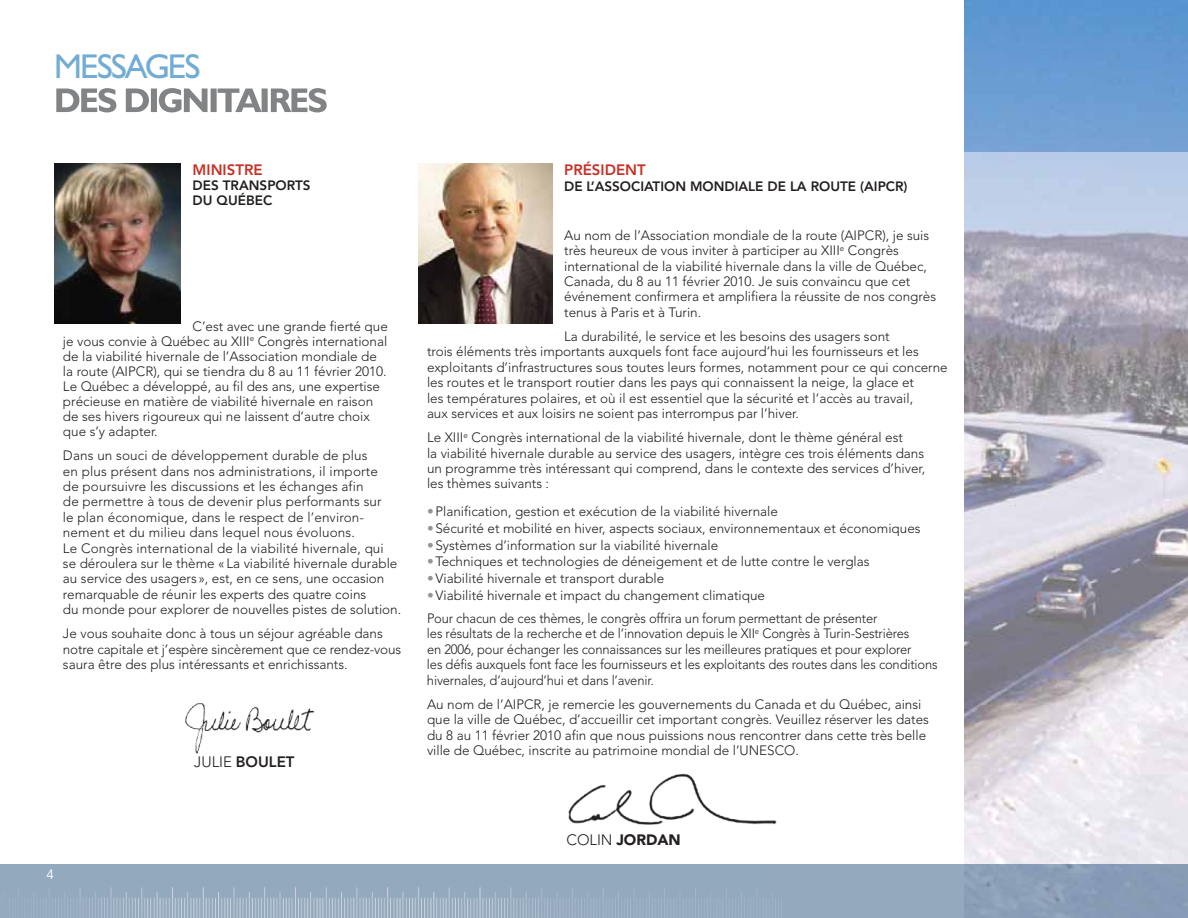
<style>
.page{position:relative;width:1188px;height:918px;background:#fff}
.page>*{position:absolute;margin:0;border:0;box-sizing:border-box;transform-origin:0 0}
.t1{font:34.5px "Humanist 521 BT";letter-spacing:-.05em;color:#72acd4}
.t2{font:800 15px "Avenir";color:#c73127}
.t3{font:800 15px "Avenir";color:#231f20}
.t4{font:900 15px "Avenir";color:#231f20}
.t5{font:300 13.5px/15.5px "Avenir";color:#231f20}
.t6{font:300 13.5px/15.5px "Avenir";color:#231f20;scale:.96 1}
.t7{font:800 13.5px/15px "Avenir";color:#231f20}
.t8{font:13.5px "Avenir";color:#fff}
.s1{font-weight:300}
.s2{color:#939598}
</style>
<div class="page">
<img style="left:965px;top:0;width:223px;height:153px">
<img style="left:965px;top:153px;width:223px;height:765px">
<div style="left:782px;top:864px;width:183px;height:54px;background:#94a8be"></div>
<img style="left:54px;top:163px;width:127px;height:160px">
<svg style="left:56px;top:88px;width:271px;height:24px"></svg>
<img style="left:419px;top:164px;width:133px;height:159px">
<img style="left:568px;top:773px;width:209px;height:52px">
<img style="left:185px;top:703px;width:129px;height:50px">
<img style="left:0;top:864px;width:782px;height:54px">
<h1 class="t1" style="left:54px;top:54px;width:148px">MESSAGES</h1>
<p class="t2" style="left:193px;top:163px;width:71px">MINISTRE</p>
<p class="t7" style="left:193px;top:179px;width:119px">DES TRANSPORTS<br>DU QUÉBEC</p>
<p class="t5" style="left:63px;top:320px;width:326px;line-height:15px;text-indent:130px">C’est avec une grande fierté que je vous convie à Québec au XIII<sup>e</sup> Congrès international de la viabilité hivernale de l’Association mondiale de la route (AIPCR), qui se tiendra du 8 au 11 février 2010.<br>Le Québec a développé, au fil des ans, une expertise précieuse en matière de viabilité hivernale en raison de ses hivers rigoureux qui ne laissent d’autre choix que s’y adapter.</p>
<p class="t5" style="left:63px;top:449px;width:340px">Dans un souci de développement durable de plus<br>en plus présent dans nos administrations, il importe<br>de poursuivre les discussions et les échanges afin<br>de permettre à tous de devenir plus performants sur<br>le plan économique, dans le respect de l’environ&shy;nement et du milieu dans lequel nous évoluons.<br>Le Congrès international de la viabilité hivernale, qui<br>se déroulera sur le thème « La viabilité hivernale durable au service des usagers », est, en ce sens, une occasion remarquable de réunir les experts des quatre coins<br>du monde pour explorer de nouvelles pistes de solution.</p>
<p class="t5" style="left:63px;top:627px;width:340px">Je vous souhaite donc à tous un séjour agréable dans notre capitale et j’espère sincèrement que ce rendez-vous saura être des plus intéressants et enrichissants.</p>
<p class="t3" style="left:194px;top:755px;width:102px"><span class="s1">JULIE</span> BOULET</p>
<p class="t2" style="left:564px;top:164px;width:83px">PRÉSIDENT</p>
<p class="t7" style="left:564px;top:180px;width:345px">DE L’ASSOCIATION MONDIALE DE LA ROUTE (AIPCR)</p>
<p class="t5" style="left:564px;top:229px;width:374px">Au nom de l’Association mondiale de la route (AIPCR), je suis très heureux de vous inviter à participer au XIII<sup>e</sup> Congrès international de la viabilité hivernale dans la ville de Québec, Canada, du 8 au 11 février 2010. Je suis convaincu que cet événement confirmera et amplifiera la réussite de nos congrès tenus à Paris et à Turin.</p>
<p class="t5" style="left:427px;top:330px;width:522px;text-indent:137px">La durabilité, le service et les besoins des usagers sont<br>trois éléments très importants auxquels font face aujourd’hui les fournisseurs et les exploitants d’infrastructures sous toutes leurs formes, notamment pour ce qui concerne les routes et le transport routier dans les pays qui connaissent la neige, la glace et<br>les températures polaires, et où il est essentiel que la sécurité et l’accès au travail,<br>aux services et aux loisirs ne soient pas interrompus par l’hiver.</p>
<p class="t5" style="left:427px;top:431px;width:500px">Le XIII<sup>e</sup> Congrès international de la viabilité hivernale, dont le thème général est<br>la viabilité hivernale durable au service des usagers, intègre ces trois éléments dans un programme très intéressant qui comprend, dans le contexte des services d’hiver, les thèmes suivants :</p>
<p class="t5" style="left:427px;top:504px;width:352px"><span class="s2">•</span>Planification, gestion et exécution de la viabilité hivernale</p>
<p class="t5" style="left:427px;top:521px;width:495px"><span class="s2">•</span>Sécurité et mobilité en hiver, aspects sociaux, environnementaux et économiques</p>
<p class="t5" style="left:427px;top:538px;width:293px"><span class="s2">•</span>Systèmes d’information sur la viabilité hivernale</p>
<p class="t5" style="left:427px;top:555px;width:444px"><span class="s2">•</span>Techniques et technologies de déneigement et de lutte contre le verglas</p>
<p class="t5" style="left:427px;top:572px;width:239px"><span class="s2">•</span>Viabilité hivernale et transport durable</p>
<p class="t5" style="left:427px;top:585px;width:452px;line-height:22.8px"><span class="s2">•</span>Viabilité hivernale et impact du changement climatique<br>Pour chacun de ces thèmes, le congrès offrira un forum permettant de présenter</p>
<p class="t6" style="left:427px;top:627px;width:534px">les résultats de la recherche et de l’innovation depuis le XII<sup>e</sup> Congrès à Turin-Sestrières<br>en 2006, pour échanger les connaissances sur les meilleures pratiques et pour explorer<br>les défis auxquels font face les fournisseurs et les exploitants des routes dans les conditions hivernales, d’aujourd’hui et dans l’avenir.</p>
<p class="t5" style="left:427px;top:698px;width:504px">Au nom de l’AIPCR, je remercie les gouvernements du Canada et du Québec, ainsi que la ville de Québec, d’accueillir cet important congrès. Veuillez réserver les dates du 8 au 11 février 2010 afin que nous puissions nous rencontrer dans cette très belle ville de Québec, inscrite au patrimoine mondial de l’UNESCO.</p>
<p class="t8" style="left:47px;top:869px;width:9px">4</p>
<p class="t4" style="left:567px;top:834px;width:116px"><span class="s1">COLIN</span> JORDAN</p>
</div>
